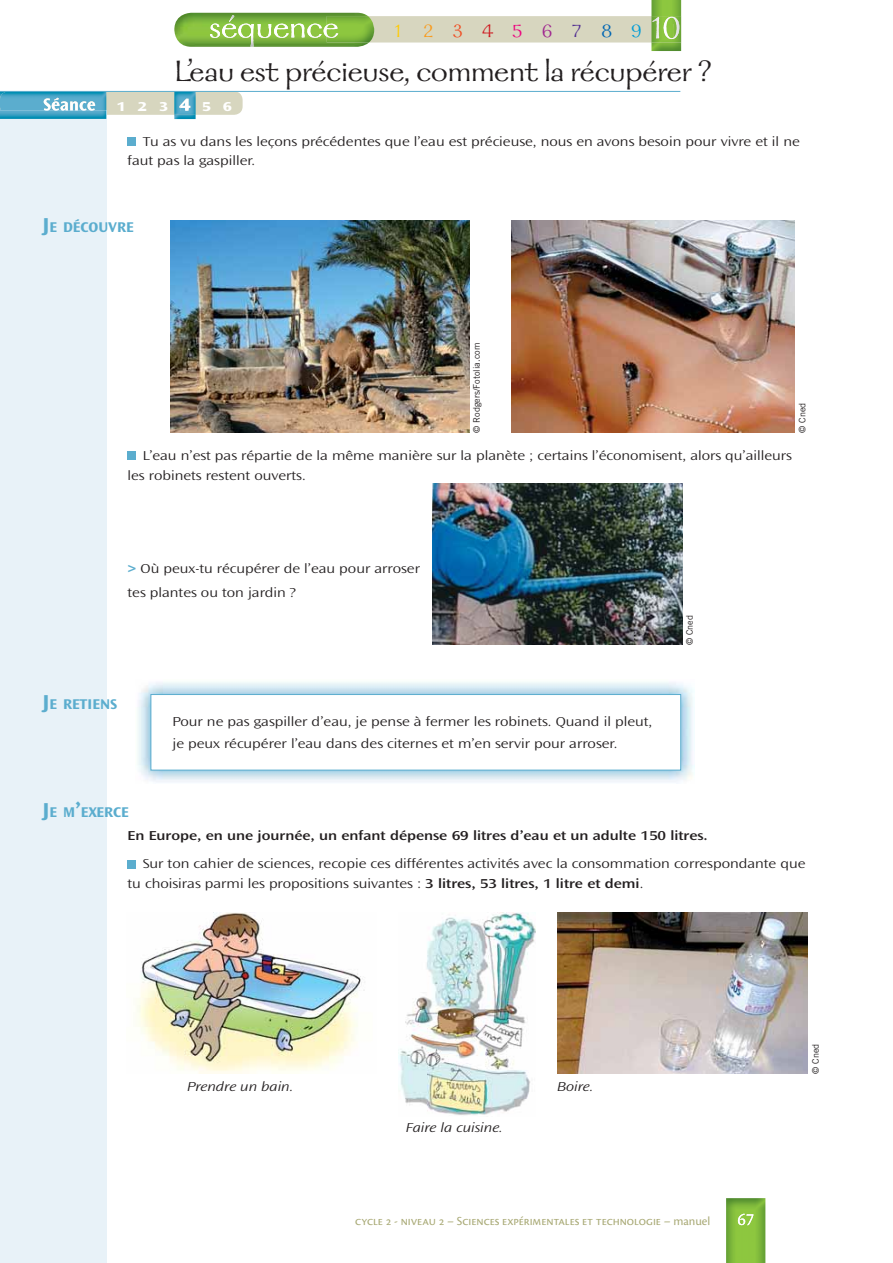
<style>
.page{position:relative;width:893px;height:1263px;background:#fff}
.page>*{position:absolute;margin:0;border:0;box-sizing:border-box;transform-origin:0 0}
.t1{font:33px "Galahad Std";color:#231f20}
.t2{font:21px "Galahad Std";letter-spacing:.955em;color:#ffcb04}
.t3{font:700 semi-expanded 14.7px "Ocean Sans Std";color:#5badce}
.t4{font:300 expanded 13.5px/19.5px "Ocean Sans Std";color:#231f20}
.t5{font:600 expanded 13.5px "Ocean Sans Std";color:#231f20}
.t6{font:italic 300 expanded 13.5px "Ocean Sans Std";color:#231f20}
.t7{font:800 expanded 13.5px "Ocean Sans Std";color:#fff}
.t8{font:12.75px "Cronos Pro";color:#aaab78}
.t9{font:9px "Trade Gothic LT Std";color:#231f20}
.s1{color:#f99b1c}
.s2{color:#f04e23}
.s3{color:#ce171e}
.s4{color:#ed017e}
.s5{color:#9f248f}
.s6{color:#522e91}
.s7{color:#0066b3}
.s8{color:#009cd7}
.s9{font-size:21px}
.s10{font-weight:700;color:#5badce}
.s11{font-weight:600}
</style>
<div class="page">
<div style="left:0;top:91px;width:243px;height:24px;background:#d7d6bf;border-radius:9px"></div>
<div style="left:0;top:110px;width:106px;height:1153px;background:#e8f2f8"></div>
<img style="left:174px;top:13px;width:194px;height:34px">
<img style="left:238px;top:24px;width:16px;height:23px">
<img style="left:258px;top:24px;width:13px;height:14px">
<img style="left:274px;top:24px;width:15px;height:14px">
<img style="left:222px;top:24px;width:15px;height:14px">
<img style="left:210px;top:24px;width:10px;height:14px">
<img style="left:307px;top:24px;width:15px;height:14px">
<img style="left:291px;top:24px;width:14px;height:14px">
<svg style="left:225px;top:15px;width:9px;height:13px"></svg>
<img style="left:651px;top:0;width:30px;height:51px">
<svg style="left:324px;top:16px;width:357px;height:27px;background:#c7d1a8"></svg>
<img style="left:726px;top:1198px;width:39px;height:65px">
<svg style="left:738px;top:1214px;width:15px;height:11px"></svg>
<img style="left:0;top:92px;width:106px;height:18px">
<img style="left:0;top:110px;width:106px;height:9px">
<svg style="left:44px;top:98px;width:51px;height:13px"></svg>
<img style="left:174px;top:115px;width:22px;height:4px">
<img style="left:174px;top:92px;width:22px;height:23px">
<svg style="left:179px;top:99px;width:11px;height:12px"></svg>
<hr style="left:0;top:91px;width:680px;height:1px;background:#5badce">
<div style="left:128px;top:137px;width:8px;height:9px;background:#5badce"></div>
<div style="left:128px;top:452px;width:8px;height:8px;background:#5badce"></div>
<img style="left:138px;top:682px;width:557px;height:100px">
<div style="left:151px;top:694px;width:530px;height:76px;background:#fff"></div>
<div style="left:151px;top:694px;width:530px;height:76px;border:1px solid #5badce"></div>
<div style="left:128px;top:860px;width:8px;height:8px;background:#5badce"></div>
<img style="left:136px;top:912px;width:229px;height:162px">
<img style="left:399px;top:912px;width:137px;height:203px">
<img style="left:170px;top:220px;width:300px;height:213px">
<img style="left:511px;top:220px;width:283px;height:213px">
<img style="left:432px;top:483px;width:250px;height:161px">
<img style="left:558px;top:912px;width:250px;height:162px">
<h2 class="t2" style="left:395px;top:22px;width:248px">1<span class="s1">2</span><span class="s2">3</span><span class="s3">4</span><span class="s4">5</span><span class="s5">6</span><span class="s6">7</span><span class="s7">8</span><span class="s8">9</span></h2>
<h1 class="t1" style="left:174px;top:58px;width:538px">L’eau est précieuse, comment la récupérer ?</h1>
<p class="t7" style="left:117px;top:98px;width:53px">123</p>
<p class="t7" style="left:202px;top:98px;width:32px">5 6</p>
<p class="t4" style="left:128px;top:132px;width:674px;text-indent:15px">Tu as vu dans les leçons précédentes que l’eau est précieuse, nous en avons besoin pour vivre et il ne faut pas la gaspiller.</p>
<p class="t3" style="left:43px;top:218px;width:93px"><span class="s9">J</span>E DÉCOUVRE</p>
<p class="t9" style="left:474px;top:433px;width:91px;rotate:-90deg">© Rodgers/Fotolia.com</p>
<p class="t9" style="left:799px;top:433px;width:31px;rotate:-90deg">© Cned</p>
<p class="t4" style="left:128px;top:446px;width:666px;text-indent:15px">L’eau n’est pas répartie de la même manière sur la planète ; certains l’économisent, alors qu’ailleurs les robinets restent ouverts.</p>
<p class="t4" style="left:128px;top:557px;width:294px;line-height:24px"><span class="s10">&gt;</span> Où peux-tu récupérer de l’eau pour arroser tes plantes ou ton jardin ?</p>
<p class="t3" style="left:43px;top:695px;width:76px"><span class="s9">J</span>E RETIENS</p>
<p class="t4" style="left:173px;top:711px;width:481px;line-height:22.5px">Pour ne pas gaspiller d’eau, je pense à fermer les robinets. Quand il pleut, je peux récupérer l’eau dans des citernes et m’en servir pour arroser.</p>
<p class="t3" style="left:43px;top:803px;width:88px"><span class="s9">J</span>E M<span class="s9">’</span>EXERCE</p>
<p class="t9" style="left:686px;top:645px;width:31px;rotate:-90deg">© Cned</p>
<p class="t5" style="left:128px;top:829px;width:582px">En Europe, en une journée, un enfant dépense 69 litres d’eau et un adulte 150 litres.</p>
<p class="t4" style="left:128px;top:855px;width:679px;text-indent:15px">Sur ton cahier de sciences, recopie ces différentes activités avec la consommation correspondante que tu choisiras parmi les propositions suivantes : <span class="s11">3 litres, 53 litres, 1 litre et demi</span>.</p>
<p class="t6" style="left:187px;top:1078px;width:108px">Prendre un bain.</p>
<p class="t6" style="left:406px;top:1119px;width:99px">Faire la cuisine.</p>
<p class="t6" style="left:557px;top:1078px;width:38px">Boire.</p>
<p class="t8" style="left:355px;top:1213px;width:356px">cycle - niveau – Sciences expérimentales et technologie – manuel</p>
<p class="t9" style="left:813px;top:1074px;width:31px;rotate:-90deg">© Cned</p>
</div>
